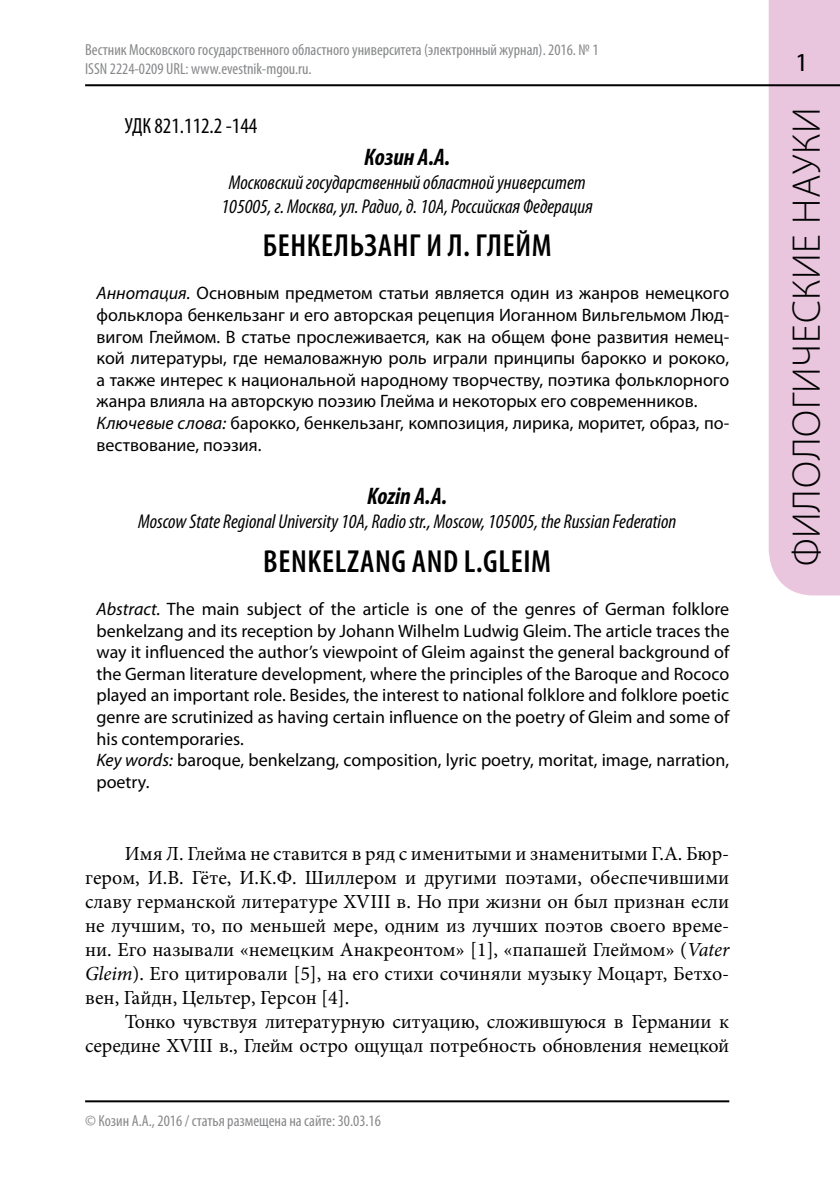
<style>
.page{position:relative;width:840px;height:1191px;background:#fff}
.page>*{position:absolute;margin:0;border:0;box-sizing:border-box;transform-origin:0 0}
.t1{font:300 40px "Myriad Pro";letter-spacing:.02em;color:#000}
.t2{font:600 condensed 32px "Myriad Pro";letter-spacing:.02em;color:#000}
.t3{font:26px "Myriad Pro";color:#000}
.t4{font:italic 700 condensed 24px "Myriad Pro";letter-spacing:-.005em;color:#000}
.t5{font:condensed 22px "Myriad Pro";color:#000}
.t6{font:20px/24px "Minion Pro";letter-spacing:-.01em;color:#000;text-align:justify}
.t7{font:italic condensed 20px/24px "Myriad Pro";color:#000;text-align:center}
.t8{font:18px/21.6px "Myriad Pro";color:#000}
.t9{font:condensed 16px/19.2px "Myriad Pro";color:#87888a}
.s1{font-style:italic}
</style>
<div class="page">
<div style="left:768px;top:0;width:71px;height:595px;background:#e9c5de"></div>
<hr style="left:85px;top:84px;width:754px;height:2px;background:#000">
<hr style="left:85px;top:1100px;width:644px;height:2px;background:#000">
<p class="t9" style="left:85px;top:39px;width:514px">Вестник Московского государственного областного университета (электронный журнал). 2016. № 1<br>ISSN 2224-0209 URL: www.evestnik-mgou.ru.</p>
<p class="t5" style="left:125px;top:112px;width:134px">УДК 821.112.2 -144</p>
<h3 class="t4" style="left:364px;top:142px;width:87px">Козин А.А.</h3>
<p class="t7" style="left:221px;top:170px;width:372px">Московский государственный областной университет<br>105005, г. Москва, ул. Радио, д. 10А, Российская Федерация</p>
<h2 class="t2" style="left:262px;top:226px;width:290px">БЕНКЕЛЬЗАНГ И Л. ГЛЕЙМ</h2>
<p class="t8" style="left:96px;top:282px;width:634px"><span class="s1">Аннотация.</span> Основным предметом статьи является один из жанров немецкого фольклора бенкельзанг и его авторская рецепция Иоганном Вильгельмом Люд&shy;вигом Глеймом. В статье прослеживается, как на общем фоне развития немец&shy;кой литературы, где немаловажную роль играли принципы барокко и рококо, а также интерес к национальной народному творчеству, поэтика фольклорного жанра влияла на авторскую поэзию Глейма и некоторых его современников.<br><span class="s1">Ключевые слова:</span> барокко, бенкельзанг, композиция, лирика, моритет, образ, по&shy;вествование, поэзия.</p>
<h3 class="t4" style="left:367px;top:481px;width:81px">Kozin A.A.</h3>
<p class="t7" style="left:138px;top:509px;width:539px">Moscow State Regional University 10A, Radio str., Moscow, 105005, the Russian Federation</p>
<h2 class="t2" style="left:263px;top:541px;width:289px">BENKELZANG AND L.GLEIM</h2>
<p class="t8" style="left:96px;top:598px;width:634px"><span class="s1">Abstract.</span> The main subject of the article is one of the genres of German folklore benkelzang and its reception by Johann Wilhelm Ludwig Gleim. The article traces the way it influenced the author’s viewpoint of Gleim against the general background of the German literature development, where the principles of the Baroque and Rococo played an important role. Besides, the interest to national folklore and folklore poetic genre are scrutinized as having certain influence on the poetry of Gleim and some of his contemporaries.<br><span class="s1">Key words:</span> baroque, benkelzang, composition, lyric poetry, moritat, image, narration, poetry.</p>
<p class="t6" style="left:85px;top:841px;width:645px;text-indent:40px">Имя Л. Глейма не ставится в ряд с именитыми и знаменитыми Г.А. Бюр&shy;гером, И.В. Гёте, И.К.Ф. Шиллером и другими поэтами, обеспечившими славу германской литературе XVIII в. Но при жизни он был признан если не лучшим, то, по меньшей мере, одним из лучших поэтов своего време&shy;ни. Его называли «немецким Анакреонтом» [1], «папашей Глеймом» (<span class="s1">Vater Gleim</span>). Его цитировали [5], на его стихи сочиняли музыку Моцарт, Бетхо&shy;вен, Гайдн, Цельтер, Герсон [4].</p>
<p class="t6" style="left:85px;top:1009px;width:645px;text-align:right">Тонко чувствуя литературную ситуацию, сложившуюся в Германии к середине XVIII в., Глейм остро ощущал потребность обновления немецкой</p>
<p class="t9" style="left:85px;top:1111px;width:297px">© Козин А.А., 2016 / статья размещена на сайте: 30.03.16</p>
<h3 class="t3" style="left:794px;top:47px;width:15px">1</h3>
<h1 class="t1" style="left:782px;top:566px;width:461px;rotate:-90deg">филологические науки</h1>
</div>
